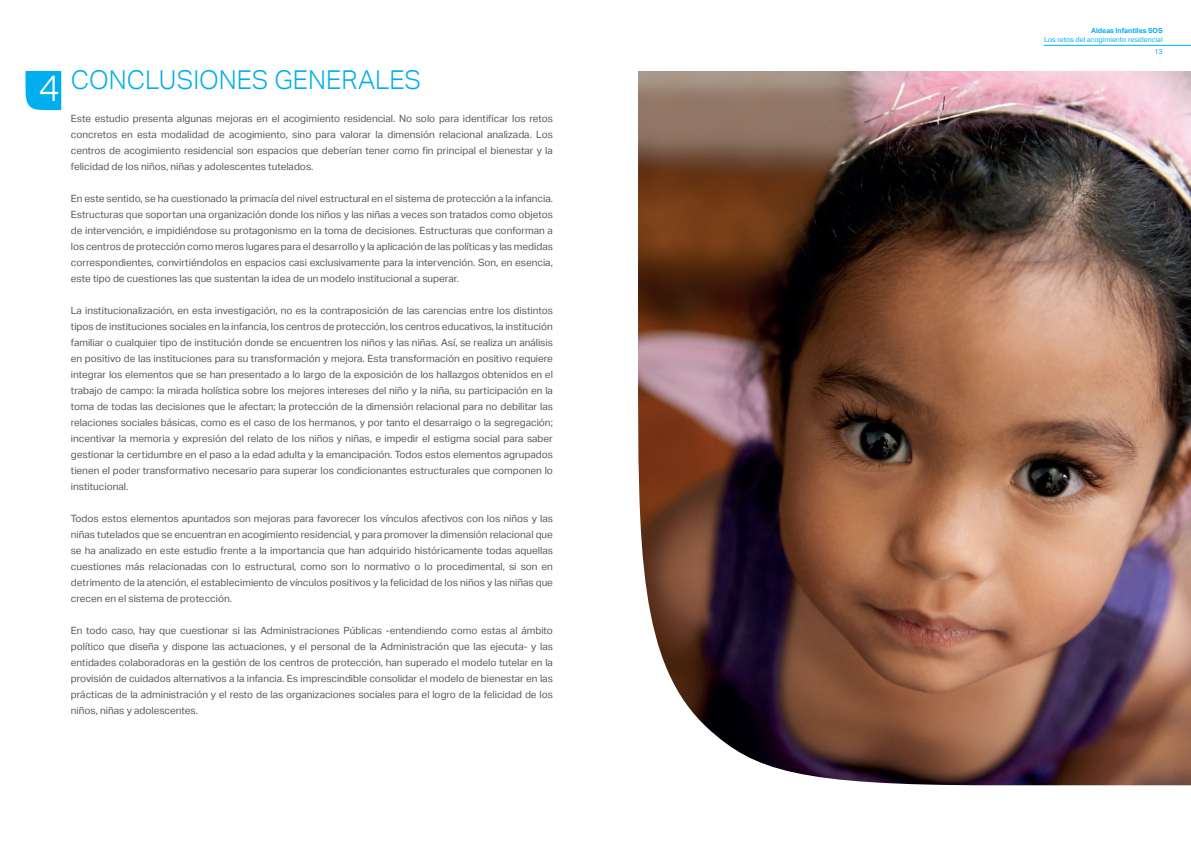
<style>
.page{position:relative;width:1191px;height:842px;background:#fff}
.page>*{position:absolute;margin:0;border:0;box-sizing:border-box;transform-origin:0 0}
.t1{font:300 26px "Aktiv Grotesk";color:#00aeef}
.t2{font:10px/16px "Aktiv Grotesk";color:#57585a;text-align:justify}
.t3{font:7px/12.6px "Aktiv Grotesk";color:#00aeef;text-align:right}
.t4{font:700 7px "Aktiv Grotesk";color:#00aeef}
.s1{font-size:36.8px;color:#fff}
</style>
<div class="page">
<svg style="left:26px;top:71px;width:35px;height:39px"></svg>
<hr style="left:1043px;top:45px;width:148px;height:1px;background:#00aeef">
<img style="left:638px;top:71px;width:553px;height:714px">
<h1 class="t1" style="left:39px;top:65px;width:384px"><span class="s1">4</span> CONCLUSIONES GENERALES</h1>
<p class="t2" style="left:71px;top:111px;width:483px">Este estudio presenta algunas mejoras en el acogimiento residencial. No solo para identificar los retos concretos en esta modalidad de acogimiento, sino para valorar la dimensión relacional analizada. Los centros de acogimiento residencial son espacios que deberían tener como fin principal el bienestar y la felicidad de los niños, niñas y adolescentes tutelados.</p>
<p class="t2" style="left:71px;top:191px;width:483px">En este sentido, se ha cuestionado la primacía del nivel estructural en el sistema de protección a la infancia.<br>Estructuras que soportan una organización donde los niños y las niñas a veces son tratados como objetos de intervención, e impidiéndose su protagonismo en la toma de decisiones. Estructuras que conforman a los centros de protección como meros lugares para el desarrollo y la aplicación de las políticas y las medidas correspondientes, convirtiéndolos en espacios casi exclusivamente para la intervención. Son, en esencia, este tipo de cuestiones las que sustentan la idea de un modelo institucional a superar.</p>
<p class="t2" style="left:71px;top:303px;width:483px">La institucionalización, en esta investigación, no es la contraposición de las carencias entre los distintos tipos de instituciones sociales en la infancia, los centros de protección, los centros educativos, la institución familiar o cualquier tipo de institución donde se encuentren los niños y las niñas. Así, se realiza un análisis en positivo de las instituciones para su transformación y mejora. Esta transformación en positivo requiere integrar los elementos que se han presentado a lo largo de la exposición de los hallazgos obtenidos en el trabajo de campo: la mirada holística sobre los mejores intereses del niño y la niña, su participación en la toma de todas las decisiones que le afectan; la protección de la dimensión relacional para no debilitar las relaciones sociales básicas, como es el caso de los hermanos, y por tanto el desarraigo o la segregación; incentivar la memoria y expresión del relato de los niños y niñas, e impedir el estigma social para saber gestionar la certidumbre en el paso a la edad adulta y la emancipación. Todos estos elementos agrupados tienen el poder transformativo necesario para superar los condicionantes estructurales que componen lo institucional.</p>
<p class="t2" style="left:71px;top:511px;width:483px">Todos estos elementos apuntados son mejoras para favorecer los vínculos afectivos con los niños y las niñas tutelados que se encuentran en acogimiento residencial, y para promover la dimensión relacional que se ha analizado en este estudio frente a la importancia que han adquirido históricamente todas aquellas cuestiones más relacionadas con lo estructural, como son lo normativo o lo procedimental, si son en detrimento de la atención, el establecimiento de vínculos positivos y la felicidad de los niños y las niñas que crecen en el sistema de protección.</p>
<p class="t2" style="left:71px;top:623px;width:483px">En todo caso, hay que cuestionar si las Administraciones Públicas -entendiendo como estas al ámbito político que diseña y dispone las actuaciones, y el personal de la Administración que las ejecuta- y las entidades colaboradoras en la gestión de los centros de protección, han superado el modelo tutelar en la provisión de cuidados alternativos a la infancia. Es imprescindible consolidar el modelo de bienestar en las prácticas de la administración y el resto de las organizaciones sociales para el logro de la felicidad de los niños, niñas y adolescentes.</p>
<p class="t4" style="left:1091px;top:27px;width:73px">Aldeas Infantiles SOS</p>
<p class="t3" style="left:1044px;top:33px;width:120px">Los retos del acogimiento residencial<br>13</p>
</div>
